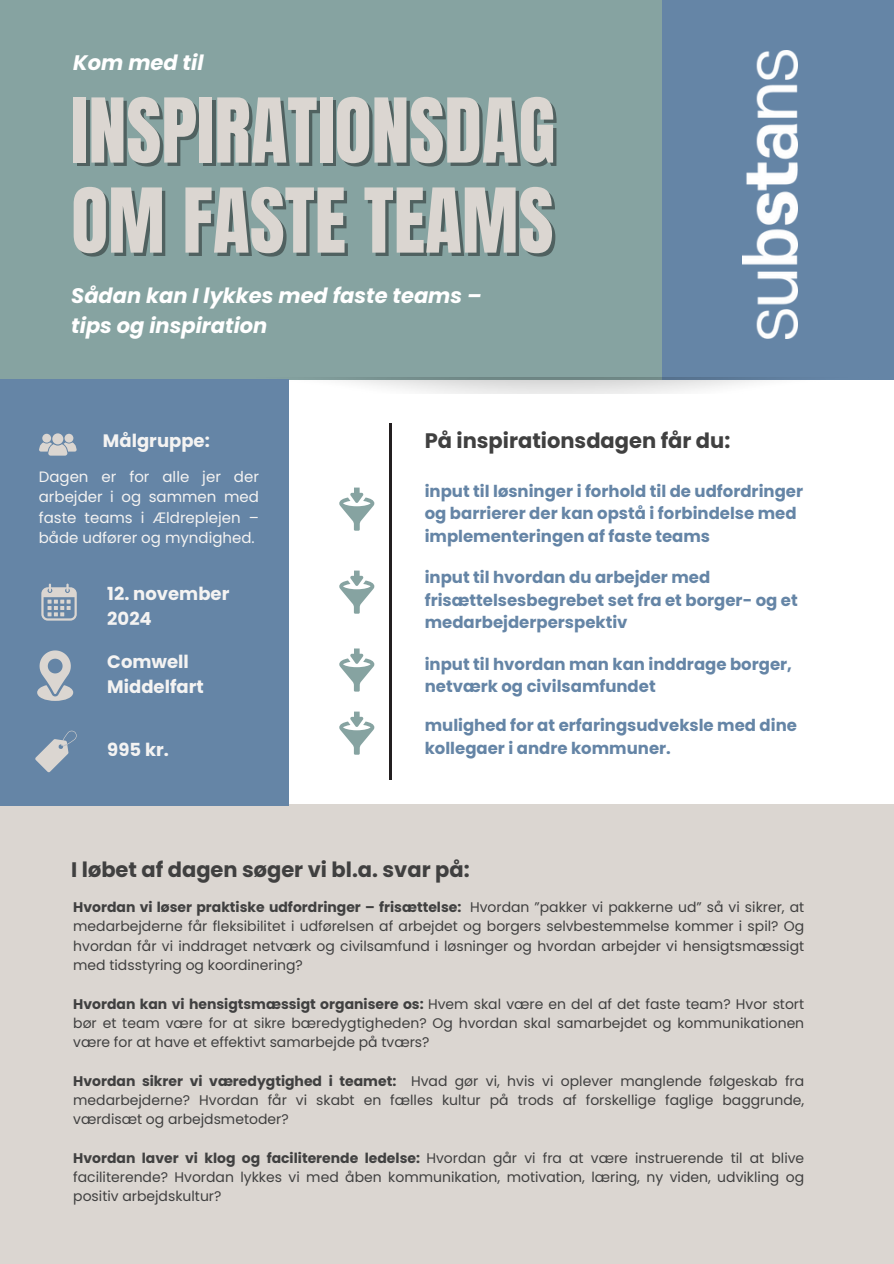
<style>
.page{position:relative;width:894px;height:1264px;background:#fff}
.page>*{position:absolute;margin:0;border:0;box-sizing:border-box;transform-origin:0 0}
.t1{font:75.9px "Anton";color:#dbd6d1}
.t2{font:700 21px "Poppins";color:#404040}
.t3{font:italic 700 21px/29.2px "Poppins";color:#fff}
.t4{font:700 18px/24.8px "Poppins";color:#f4f3f2}
.t5{font:700 16.5px/22.5px "Poppins";color:#6585a6}
.t6{font:15px/20.2px "Poppins";color:#f4f3f2;text-align:justify}
.t7{font:13.95px/19.2px "Poppins";color:#404040;text-align:justify}
.s1{font-weight:700}
</style>
<div class="page">
<div style="left:628px;top:0;width:265px;height:379px;background:#6585a6"></div>
<div style="left:0;top:0;width:661px;height:380px;background:#86a3a1"></div>
<img style="left:211px;top:377px;width:682px;height:16px">
<img style="left:742px;top:50px;width:55px;height:288px">
<div style="left:0;top:805px;width:893px;height:458px;background:#dbd6d1"></div>
<div style="left:0;top:380px;width:288px;height:425px;background:#6585a6"></div>
<svg style="left:339px;top:487px;width:35px;height:43px"></svg>
<svg style="left:339px;top:570px;width:35px;height:43px"></svg>
<svg style="left:339px;top:711px;width:35px;height:43px"></svg>
<svg style="left:339px;top:648px;width:35px;height:43px"></svg>
<hr style="left:390px;top:423px;width:2px;height:357px;background:#231f20">
<div style="left:52px;top:433px;width:11px;height:11px;background:#dbd6d1;border-radius:50%"></div>
<div style="left:42px;top:434px;width:9px;height:8px;background:#dbd6d1;border-radius:50%"></div>
<div style="left:65px;top:434px;width:8px;height:8px;background:#dbd6d1;border-radius:50%"></div>
<svg style="left:39px;top:442px;width:38px;height:13px"></svg>
<svg style="left:41px;top:583px;width:35px;height:37px"></svg>
<svg style="left:37px;top:650px;width:36px;height:51px"></svg>
<svg style="left:35px;top:730px;width:42px;height:42px"></svg>
<p class="t3" style="left:73px;top:48px;width:132px">Kom med til</p>
<p class="t1" style="left:71px;top:76px;width:485px">INSPIRATIONSDAG</p>
<p class="t1" style="left:71px;top:166px;width:483px">OM FASTE TEAMS</p>
<p class="t3" style="left:71px;top:281px;width:412px">Sådan kan I lykkes med faste teams – tips og inspiration</p>
<p class="t4" style="left:103px;top:428px;width:108px">Målgruppe:</p>
<h3 class="t6" style="left:39px;top:467px;width:221px">Dagen er for alle jer der arbejder i og sammen med faste teams i Ældreplejen – både udfører og myndighed.</h3>
<p class="t4" style="left:107px;top:581px;width:123px">12. november<br>2024</p>
<p class="t4" style="left:107px;top:649px;width:98px">Comwell<br>Middelfart</p>
<h3 class="t4" style="left:107px;top:737px;width:63px">995 kr.</h3>
<h2 class="t2" style="left:424px;top:425px;width:307px">På inspirationsdagen får du:</h2>
<h3 class="t5" style="left:424px;top:480px;width:380px">input til løsninger i forhold til de udfordringer og barrierer der kan opstå i forbindelse med implementeringen af faste teams</h3>
<h3 class="t5" style="left:424px;top:566px;width:374px">input til hvordan du arbejder med frisættelsesbegrebet set fra et borger- og et medarbejderperspektiv</h3>
<p class="t5" style="left:424px;top:652px;width:369px">input til hvordan man kan inddrage borger, netværk og civilsamfundet</p>
<h3 class="t5" style="left:424px;top:714px;width:373px">mulighed for at erfaringsudveksle med dine kollegaer i andre kommuner.</h3>
<p class="t2" style="left:71px;top:855px;width:400px">I løbet af dagen søger vi bl.a. svar på:</p>
<p class="t7" style="left:73px;top:897px;width:732px"><span class="s1">Hvordan vi løser praktiske udfordringer – frisættelse:</span> Hvordan ”pakker vi pakkerne ud” så vi sikrer, at medarbejderne får fleksibilitet i udførelsen af arbejdet og borgers selvbestemmelse kommer i spil? Og hvordan får vi inddraget netværk og civilsamfund i løsninger og hvordan arbejder vi hensigtsmæssigt med tidsstyring og koordinering?</p>
<h2 class="t7" style="left:73px;top:994px;width:732px"><span class="s1">Hvordan kan vi hensigtsmæssigt organisere os:</span> Hvem skal være en del af det faste team? Hvor stort bør et team være for at sikre bæredygtigheden? Og hvordan skal samarbejdet og kommunikationen være for at have et effektivt samarbejde på tværs?</h2>
<h3 class="t7" style="left:73px;top:1071px;width:732px"><span class="s1">Hvordan sikrer vi væredygtighed i teamet:</span> Hvad gør vi, hvis vi oplever manglende følgeskab fra medarbejderne? Hvordan får vi skabt en fælles kultur på trods af forskellige faglige baggrunde, værdisæt og arbejdsmetoder?</h3>
<h3 class="t7" style="left:73px;top:1148px;width:732px"><span class="s1">Hvordan laver vi klog og faciliterende ledelse:</span> Hvordan går vi fra at være instruerende til at blive faciliterende? Hvordan lykkes vi med åben kommunikation, motivation, læring, ny viden, udvikling og positiv arbejdskultur?</h3>
</div>
